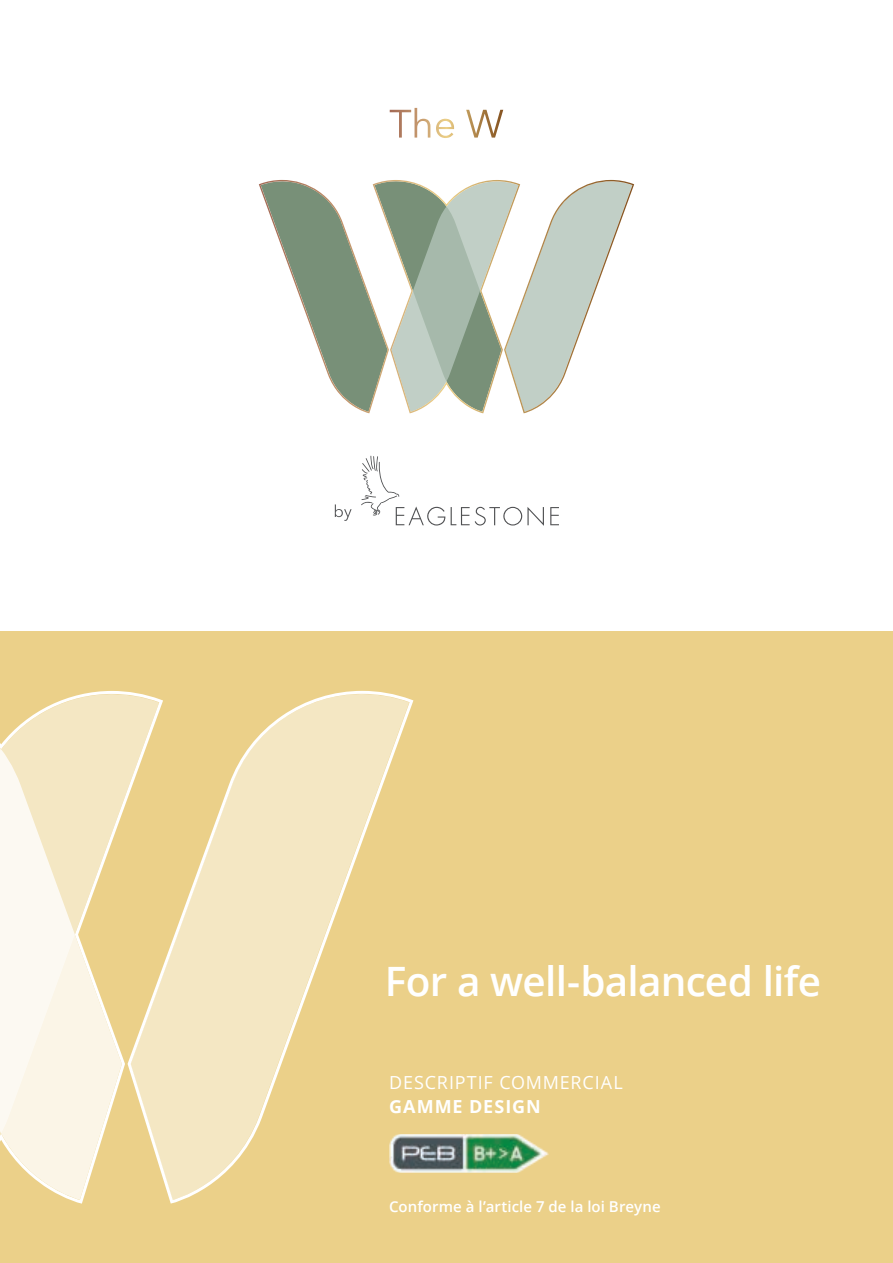
<style>
.page{position:relative;width:893px;height:1263px;background:#fff}
.page>*{position:absolute;margin:0;border:0;box-sizing:border-box;transform-origin:0 0}
.t1{font:600 40.5px "Open Sans";letter-spacing:-.02em;color:#fff}
.t2{font:18px/24px "Open Sans";letter-spacing:.045em;color:#fff}
.t3{font:600 15px "Open Sans";letter-spacing:.005em;color:#fff}
.s1{font-weight:700}
</style>
<div class="page">
<div style="left:0;top:631px;width:893px;height:632px;background:#ebd089"></div>
<svg style="left:0;top:691px;width:413px;height:512px"></svg>
<img style="left:389px;top:1134px;width:159px;height:39px">
<svg style="left:259px;top:180px;width:375px;height:233px"></svg>
<svg style="left:390px;top:108px;width:113px;height:30px"></svg>
<svg style="left:335px;top:504px;width:17px;height:17px"></svg>
<svg style="left:451px;top:507px;width:93px;height:19px"></svg>
<svg style="left:550px;top:507px;width:9px;height:18px"></svg>
<svg style="left:361px;top:456px;width:84px;height:69px"></svg>
<p class="t1" style="left:385px;top:954px;width:438px">For a well-balanced life</p>
<p class="t2" style="left:389px;top:1070px;width:235px">DESCRIPTIF COMMERCIAL<br><span class="s1">GAMME DESIGN</span></p>
<p class="t3" style="left:389px;top:1196px;width:273px">Conforme à l’article 7 de la loi Breyne</p>
</div>
